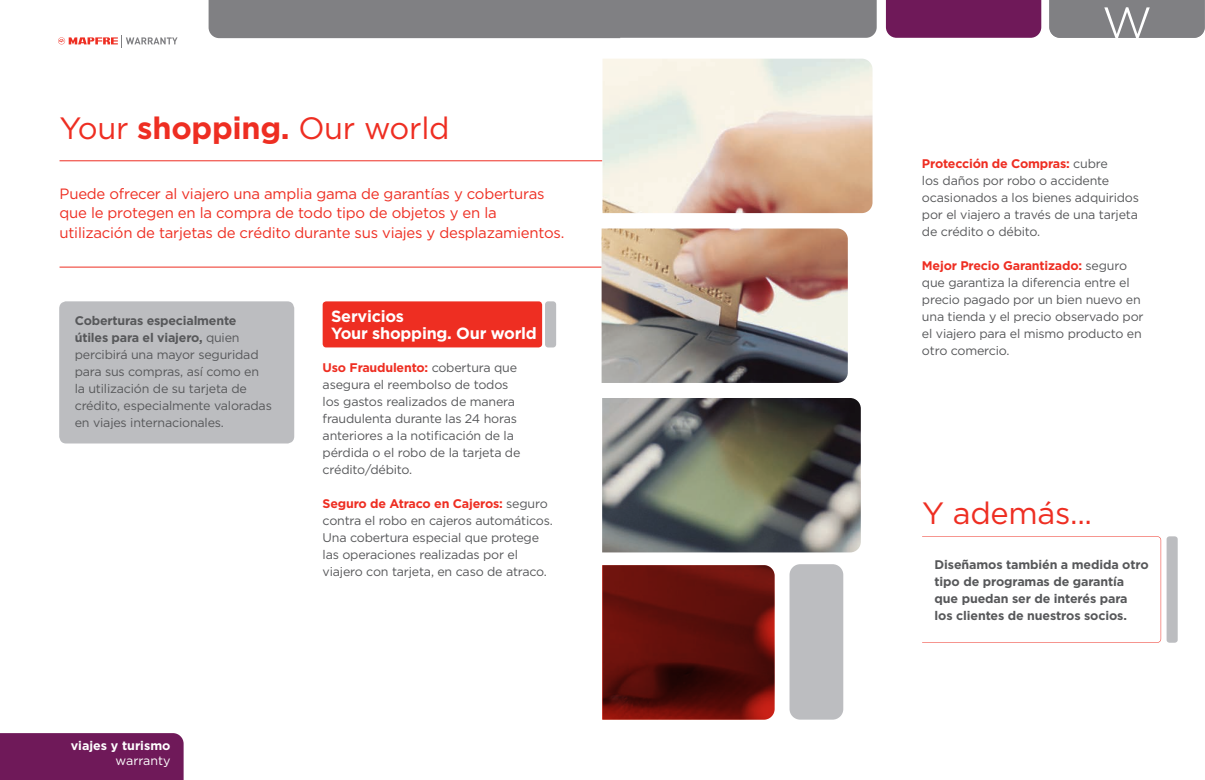
<style>
.page{position:relative;width:1205px;height:780px;background:#fff}
.page>*{position:absolute;margin:0;border:0;box-sizing:border-box;transform-origin:0 0}
.t1{font:300 59.62px "Gotham";color:#fff}
.t2{font:30.88px "Gotham";letter-spacing:-.01em;color:#ee2e22}
.t3{font:700 16.25px/17px "Gotham";letter-spacing:-.015em;color:#fff}
.t4{font:14.88px/19.5px "Gotham";letter-spacing:-.015em;color:#ee2e22}
.t5{font:12.5px/17px "Gotham";letter-spacing:-.015em;color:#57585a}
.t6{font:700 12.5px/17px "Gotham";letter-spacing:-.01em;color:#57585a}
.t7{font:700 12.5px "Gotham";color:#fff}
.t8{font:12.5px "Gotham";color:#fff}
.s1{font-weight:700}
.s2{font-weight:700;color:#ee2e22}
</style>
<div class="page">
<div style="left:0;top:733px;width:184px;height:47px;background:#6f1959"></div>
<div style="left:22px;top:739px;width:148px;height:28px;background:#6f1959"></div>
<svg style="left:58px;top:35px;width:120px;height:12px"></svg>
<hr style="left:60px;top:160px;width:542px;height:1px;background:#ee2e22">
<hr style="left:60px;top:267px;width:542px;height:1px;background:#ee2e22">
<div style="left:545px;top:301px;width:11px;height:46px;background:#bcbdc0;border-radius:3px"></div>
<div style="left:323px;top:301px;width:219px;height:46px;background:#ee2e22;border-radius:4px"></div>
<div style="left:59px;top:301px;width:235px;height:142px;background:#bcbdc0;border-radius:7px"></div>
<div style="left:209px;top:1px;width:668px;height:37px;background:#808083"></div>
<div style="left:886px;top:1px;width:155px;height:37px;background:#6f1959"></div>
<div style="left:1049px;top:1px;width:155px;height:37px;background:#808083"></div>
<img style="left:601px;top:59px;width:271px;height:660px">
<svg style="left:602px;top:565px;width:172px;height:154px;background:#60100b"></svg>
<div style="left:789px;top:564px;width:54px;height:155px;background:#bcbdc0;border-radius:11px"></div>
<svg style="left:922px;top:536px;width:239px;height:106px"></svg>
<div style="left:1166px;top:536px;width:11px;height:106px;background:#bcbdc0;border-radius:3px"></div>
<h2 class="t2" style="left:60px;top:108px;width:391px">Your <span class="s1">shopping.</span> Our world</h2>
<p class="t4" style="left:60px;top:184px;width:506px">Puede ofrecer al viajero una amplia gama de garantías y coberturas que le protegen en la compra de todo tipo de objetos y en la utilización de tarjetas de crédito durante sus viajes y desplazamientos.</p>
<p class="t5" style="left:75px;top:312px;width:199px"><span class="s1">Coberturas especialmente útiles para el viajero,</span> quien percibirá una mayor seguridad para sus compras, así como en la utilización de su tarjeta de crédito, especialmente valoradas en viajes internacionales.</p>
<h3 class="t3" style="left:331px;top:308px;width:207px">Servicios<br>Your shopping. Our world</h3>
<p class="t5" style="left:323px;top:358px;width:199px"><span class="s2">Uso Fraudulento:</span> cobertura que asegura el reembolso de todos los gastos realizados de manera fraudulenta durante las 24 horas anteriores a la notificación de la pérdida o el robo de la tarjeta de crédito/débito.</p>
<p class="t5" style="left:323px;top:495px;width:232px"><span class="s2">Seguro de Atraco en Cajeros:</span> seguro contra el robo en cajeros automáticos.<br>Una cobertura especial que protege las operaciones realizadas por el viajero con tarjeta, en caso de atraco.</p>
<p class="t7" style="left:71px;top:737px;width:101px">viajes y turismo</p>
<p class="t8" style="left:116px;top:752px;width:56px">warranty</p>
<h1 class="t1" style="left:1101px;top:-21px;width:53px">w</h1>
<p class="t5" style="left:922px;top:155px;width:218px"><span class="s2">Protección de Compras:</span> cubre<br>los daños por robo o accidente ocasionados a los bienes adquiridos por el viajero a través de una tarjeta de crédito o débito.</p>
<p class="t5" style="left:922px;top:257px;width:223px"><span class="s2">Mejor Precio Garantizado:</span> seguro que garantiza la diferencia entre el precio pagado por un bien nuevo en una tienda y el precio observado por el viajero para el mismo producto en otro comercio.</p>
<h2 class="t2" style="left:922px;top:493px;width:171px">Y además...</h2>
<p class="t6" style="left:934px;top:556px;width:216px">Diseñamos también a medida otro tipo de programas de garantía que puedan ser de interés para los clientes de nuestros socios.</p>
</div>
